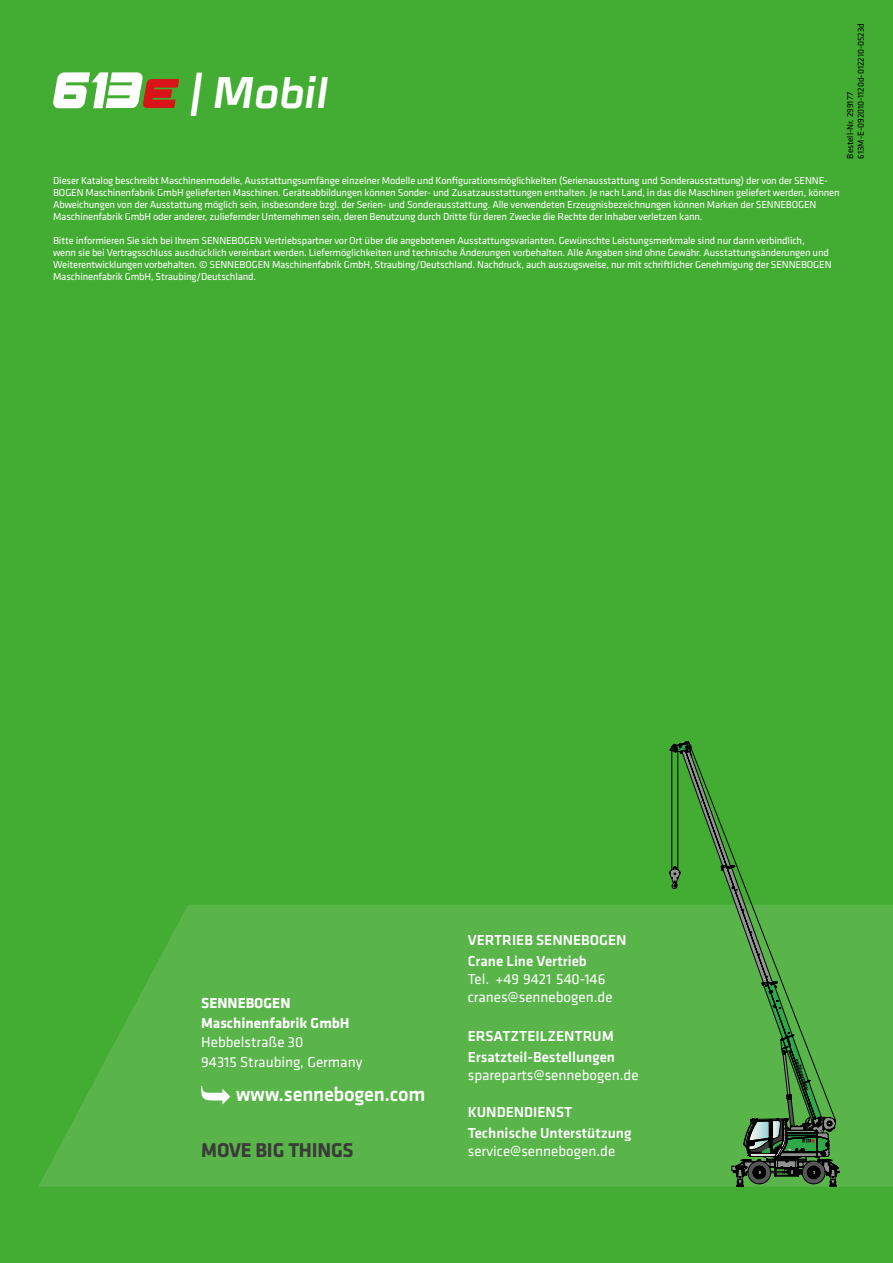
<style>
.page{position:relative;width:893px;height:1263px;background:#43ac32}
.page>*{position:absolute;margin:0;border:0;box-sizing:border-box;transform-origin:0 0}
.t1{font:italic 700 44.25px "Celdum";color:#fff}
.t2{font:500 20.7px "Klavika Basic";letter-spacing:-.01em;color:#fff}
.t3{font:700 20.7px "Klavika Basic";letter-spacing:-.01em;color:#3b3b3a}
.t4{font:15px/19.5px "Klavika Basic";color:#fff}
.t5{font:500 15px/20.2px "Klavika Basic";color:#fff}
.t6{font:700 15px/19.5px "Klavika Basic";color:#fff}
.t7{font:10.5px/12px "Klavika Basic";letter-spacing:-.015em;color:#fff}
.t8{font:9px/10.8px "Klavika Basic";color:#000}
</style>
<div class="page">
<svg style="left:38px;top:905px;width:855px;height:282px;background:#56b347"></svg>
<svg style="left:201px;top:1086px;width:29px;height:18px"></svg>
<svg style="left:669px;top:741px;width:171px;height:445px"></svg>
<svg style="left:691px;top:748px;width:145px;height:372px"></svg>
<svg style="left:53px;top:72px;width:126px;height:36px"></svg>
<h1 class="t1" style="left:188px;top:57px;width:140px">| Mobil</h1>
<p class="t8" style="left:844px;top:159px;width:137px;rotate:-90deg">Bestell-Nr. 299177<br>613M-E-092010-1120d-012210-0523d</p>
<p class="t7" style="left:53px;top:174px;width:788px">Dieser Katalog beschreibt Maschinenmodelle, Ausstattungsumfänge einzelner Modelle und Konfigurationsmöglichkeiten (Serienausstattung und Sonderausstattung) der von der SENNE-BOGEN Maschinenfabrik GmbH gelieferten Maschinen. Geräteabbildungen können Sonder- und Zusatzausstattungen enthalten. Je nach Land, in das die Maschinen geliefert werden, können Abweichungen von der Ausstattung möglich sein, insbesondere bzgl. der Serien- und Sonderausstattung. Alle verwendeten Erzeugnisbezeichnungen können Marken der SENNEBOGEN Maschinenfabrik GmbH oder anderer, zuliefernder Unternehmen sein, deren Benutzung durch Dritte für deren Zwecke die Rechte der Inhaber verletzen kann.</p>
<p class="t7" style="left:53px;top:234px;width:780px">Bitte informieren Sie sich bei Ihrem SENNEBOGEN Vertriebspartner vor Ort über die angebotenen Ausstattungsvarianten. Gewünschte Leistungsmerkmale sind nur dann verbindlich,<br>wenn sie bei Vertragsschluss ausdrücklich vereinbart werden. Liefermöglichkeiten und technische Änderungen vorbehalten. Alle Angaben sind ohne Gewähr. Ausstattungsänderungen und Weiterentwicklungen vorbehalten. © SENNEBOGEN Maschinenfabrik GmbH, Straubing/Deutschland. Nachdruck, auch auszugsweise, nur mit schriftlicher Genehmigung der SENNEBOGEN Maschinenfabrik GmbH, Straubing/Deutschland.</p>
<h3 class="t6" style="left:201px;top:993px;width:150px">SENNEBOGEN<br>Maschinenfabrik GmbH</h3>
<h3 class="t4" style="left:201px;top:1032px;width:163px">Hebbelstraße 30<br>94315 Straubing, Germany</h3>
<h2 class="t2" style="left:236px;top:1080px;width:191px">www.sennebogen.com</h2>
<h2 class="t3" style="left:201px;top:1135px;width:154px">MOVE BIG THINGS</h2>
<h3 class="t5" style="left:468px;top:930px;width:160px">VERTRIEB SENNEBOGEN<br>Crane Line Vertrieb</h3>
<h3 class="t4" style="left:468px;top:969px;width:146px;line-height:18px">Tel. +49 9421 540-146 cranes@sennebogen.de</h3>
<h3 class="t5" style="left:468px;top:1026px;width:149px">ERSATZTEILZENTRUM<br>Ersatzteil-Bestellungen</h3>
<h3 class="t4" style="left:468px;top:1064px;width:172px">spareparts@sennebogen.de</h3>
<h3 class="t5" style="left:468px;top:1102px;width:165px">KUNDENDIENST<br>Technische Unterstützung</h3>
<h3 class="t4" style="left:468px;top:1140px;width:149px">service@sennebogen.de</h3>
</div>
